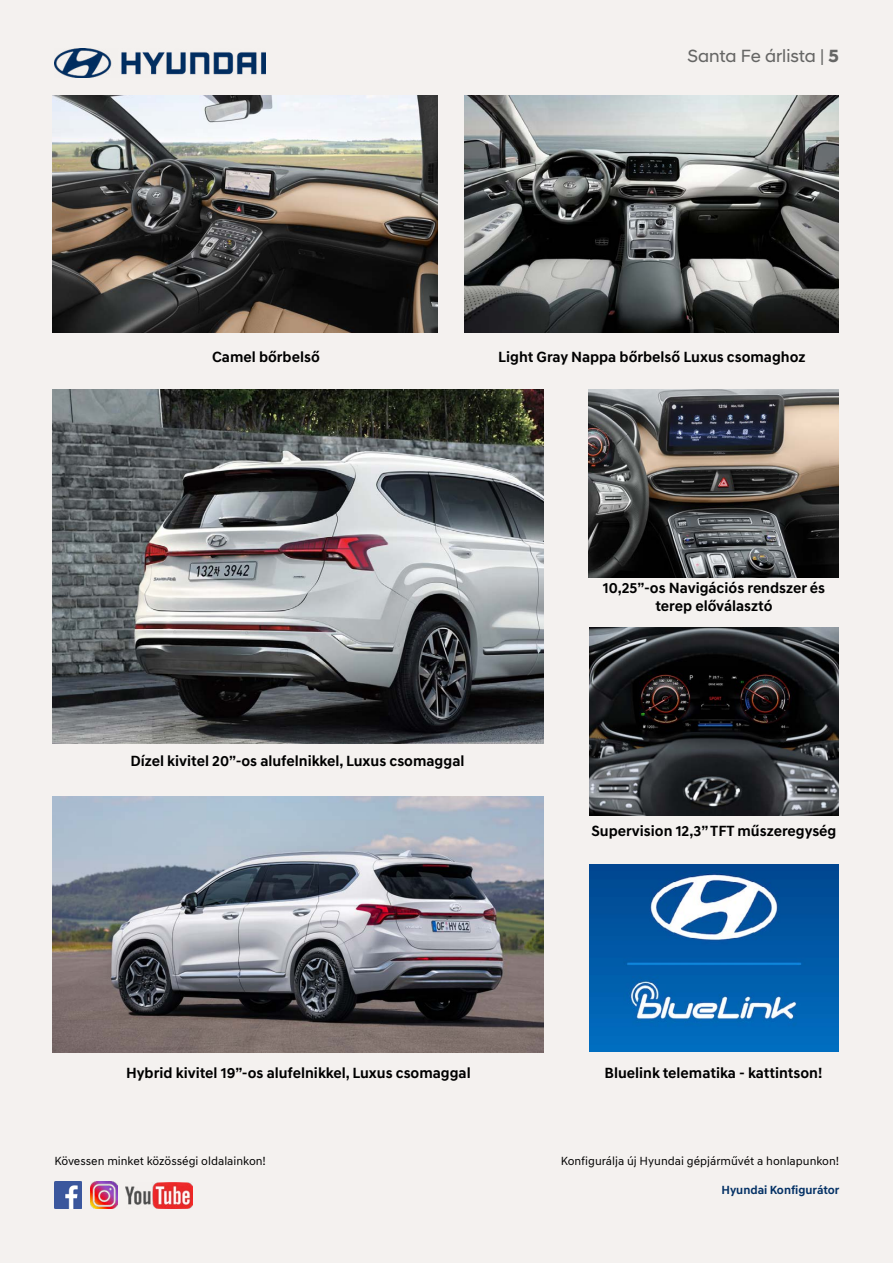
<style>
.page{position:relative;width:893px;height:1263px;background:#f4f1ef}
.page>*{position:absolute;margin:0;border:0;box-sizing:border-box;transform-origin:0 0}
.t1{font:18px "Hyundai Sans Head";color:#666665}
.t2{font:700 15px/18px "Hyundai Sans Text";color:#000;text-align:center}
.t3{font:12px "Hyundai Sans Text";color:#000}
.t4{font:700 12px "Hyundai Sans Text";color:#053266}
.s1{font-weight:700}
</style>
<div class="page">
<img style="left:54px;top:48px;width:212px;height:29px">
<img style="left:465px;top:96px;width:374px;height:236px">
<img style="left:53px;top:796px;width:490px;height:257px">
<img style="left:590px;top:864px;width:248px;height:187px">
<img style="left:54px;top:1181px;width:27px;height:28px">
<img style="left:90px;top:1181px;width:27px;height:28px">
<img style="left:126px;top:1182px;width:67px;height:27px">
<img style="left:53px;top:390px;width:490px;height:354px">
<img style="left:53px;top:96px;width:385px;height:236px">
<img style="left:589px;top:628px;width:249px;height:187px">
<img style="left:589px;top:390px;width:249px;height:187px">
<p class="t1" style="left:687px;top:45px;width:153px">Santa Fe árlista | <span class="s1">5</span></p>
<p class="t2" style="left:212px;top:348px;width:109px">Camel bőrbelső</p>
<p class="t2" style="left:498px;top:348px;width:309px">Light Gray Nappa bőrbelső Luxus csomaghoz</p>
<p class="t2" style="left:130px;top:752px;width:336px">Dízel kivitel 20”-os alufelnikkel, Luxus csomaggal</p>
<p class="t2" style="left:126px;top:1064px;width:346px">Hybrid kivitel 19”-os alufelnikkel, Luxus csomaggal</p>
<p class="t2" style="left:603px;top:579px;width:224px">10,25”-os Navigációs rendszer és terep előválasztó</p>
<p class="t2" style="left:591px;top:822px;width:246px">Supervision 12,3” TFT műszeregység</p>
<p class="t2" style="left:604px;top:1064px;width:219px">Bluelink telematika - kattintson!</p>
<p class="t3" style="left:54px;top:1154px;width:213px">Kövessen minket közösségi oldalainkon!</p>
<p class="t3" style="left:561px;top:1154px;width:280px">Konfigurálja új Hyundai gépjárművét a honlapunkon!</p>
<p class="t4" style="left:721px;top:1182px;width:120px">Hyundai Konfigurátor</p>
</div>
